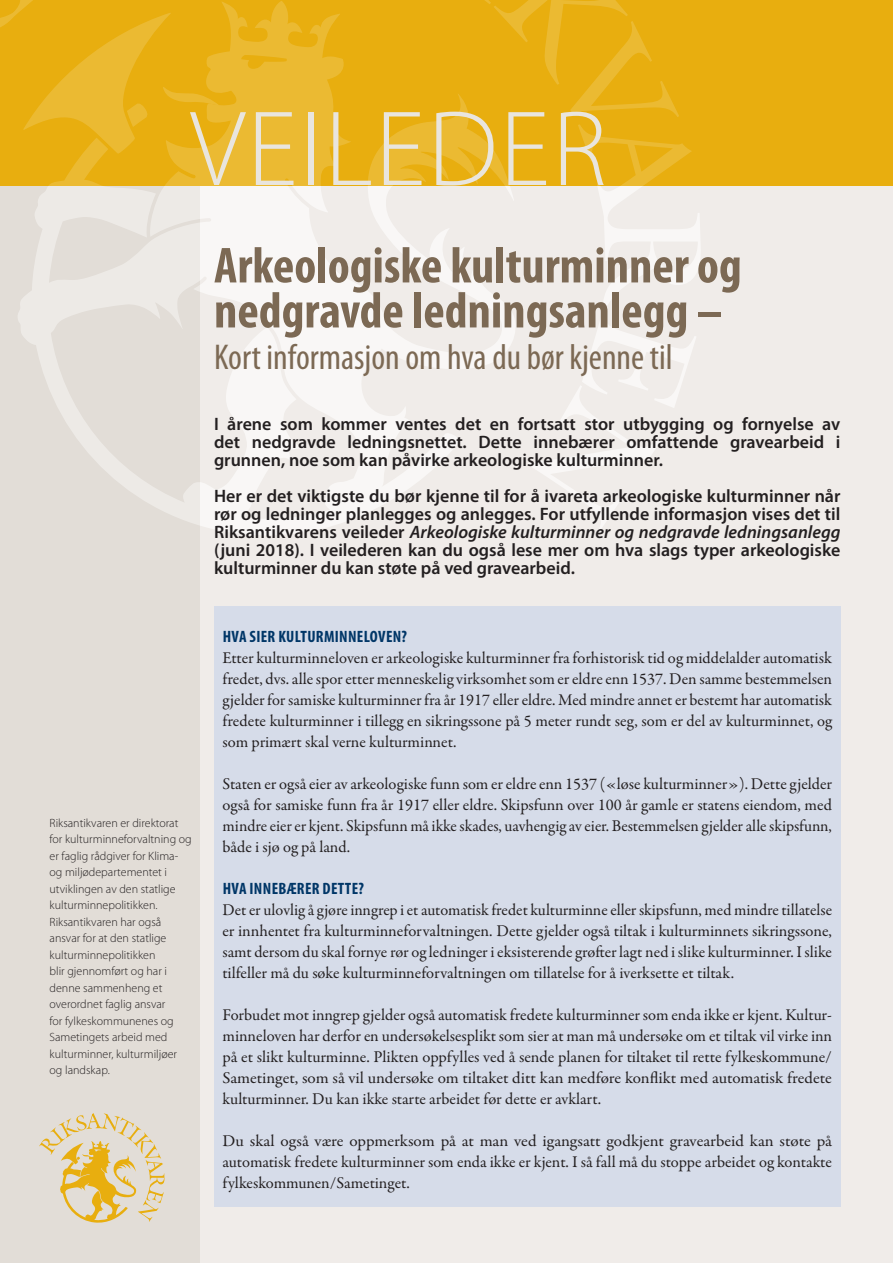
<style>
.page{position:relative;width:893px;height:1263px;background:#fff}
.page>*{position:absolute;margin:0;border:0;box-sizing:border-box;transform-origin:0 0}
.Topp{font:300 108px "Myriad Pro";letter-spacing:.02em;color:#e9e5de}
.Tittel_hoved{font:700 condensed 51px "Myriad Pro";color:#7c6954}
.Tittel_hoved-2{font:condensed 36px "Myriad Pro";color:#7c6954}
.Ingress{font:600 18px/18px "Myriad Pro";color:#231f20;text-align:justify}
.Normal_uten_innrykk{font:16.5px/21px "Garamond Premr Pro";letter-spacing:-.005em;color:#231f20;text-align:justify}
.Normal_uten_innrykk-2{font:16.5px/21px "Garamond Premr Pro";letter-spacing:-.005em;color:#231f20;text-align:justify;scale:1.04 1}
.Normal_uten_innrykk-3{font:700 condensed 16.5px "Myriad Pro";letter-spacing:.02em;color:#003667}
.Stolpe{font:300 12px/16.5px "Myriad Pro";color:#231f20}
.s1{font-style:italic}
</style>
<div class="page">
<div style="left:174px;top:185px;width:719px;height:1078px;background:#f0ece9"></div>
<svg style="left:200px;top:185px;width:320px;height:350px"></svg>
<div style="left:0;top:178px;width:200px;height:1085px;background:#e2ddd7"></div>
<svg style="left:17px;top:185px;width:183px;height:340px"></svg>
<svg style="left:39px;top:1113px;width:126px;height:110px"></svg>
<div style="left:0;top:0;width:893px;height:185px;background:#e8ae0f"></div>
<svg style="left:0;top:0;width:33px;height:27px"></svg>
<svg style="left:485px;top:0;width:194px;height:117px"></svg>
<svg style="left:527px;top:124px;width:175px;height:405px"></svg>
<svg style="left:17px;top:1px;width:503px;height:184px"></svg>
<div style="left:214px;top:607px;width:626px;height:600px;background:#d6dce9"></div>
<p class="Topp" style="left:190px;top:90px;width:418px">VEILEDER</p>
<p class="Tittel_hoved" style="left:214px;top:237px;width:529px">Arkeologiske kulturminner og</p>
<p class="Tittel_hoved" style="left:214px;top:282px;width:509px">nedgravde ledningsanlegg –</p>
<p class="Tittel_hoved-2" style="left:214px;top:338px;width:460px">Kort informasjon om hva du bør kjenne til</p>
<p class="Stolpe" style="left:50px;top:815px;width:144px">Riksantikvaren er direktorat for kulturminneforvaltning og er faglig rådgiver for Klima&shy;og miljødepartementet i utviklingen av den statlige kulturminnepolitikken.<br>Riksantikvaren har også ansvar for at den statlige kulturminnepolitikken<br>blir gjennomført og har i denne sammenheng et overordnet faglig ansvar<br>for fylkeskommunenes og<br>Sametingets arbeid med kulturminner, kulturmiljøer og landskap.</p>
<p class="Ingress" style="left:214px;top:415px;width:628px">I årene som kommer ventes det en fortsatt stor utbygging og fornyelse av det nedgravde ledningsnettet. Dette innebærer omfattende gravearbeid i grunnen, noe som kan påvirke arkeologiske kulturminner.</p>
<p class="Ingress" style="left:214px;top:487px;width:628px">Her er det viktigste du bør kjenne til for å ivareta arkeologiske kulturminner når rør og ledninger planlegges og anlegges. For utfyllende informasjon vises det til Riksantikvarens veileder <span class="s1">Arkeologiske kulturminner og nedgravde ledningsanlegg </span>(juni 2018). I veilederen kan du også lese mer om hva slags typer arkeologiske kulturminner du kan støte på ved gravearbeid.</p>
<p class="Normal_uten_innrykk-3" style="left:223px;top:627px;width:186px">HVA SIER KULTURMINNELOVEN?</p>
<p class="Normal_uten_innrykk" style="left:223px;top:648px;width:611px">Etter kulturminneloven er arkeologiske kulturminner fra forhistorisk tid og middelalder automatisk fredet, dvs. alle spor etter menneskelig virksomhet som er eldre enn 1537. Den samme bestemmelsen gjelder for samiske kulturminner fra år 1917 eller eldre. Med mindre annet er bestemt har automatisk fredete kulturminner i tillegg en sikringssone på 5 meter rundt seg, som er del av kulturminnet, og som primært skal verne kulturminnet.</p>
<p class="Normal_uten_innrykk" style="left:223px;top:774px;width:611px">Staten er også eier av arkeologiske funn som er eldre enn 1537 («løse kulturminner»). Dette gjelder også for samiske funn fra år 1917 eller eldre. Skipsfunn over 100 år gamle er statens eiendom, med mindre eier er kjent. Skipsfunn må ikke skades, uavhengig av eier. Bestemmelsen gjelder alle skipsfunn, både i sjø og på land.</p>
<p class="Normal_uten_innrykk-3" style="left:223px;top:879px;width:143px">HVA INNEBÆRER DETTE?</p>
<p class="Normal_uten_innrykk" style="left:223px;top:900px;width:611px">Det er ulovlig å gjøre inngrep i et automatisk fredet kulturminne eller skipsfunn, med mindre tillatelse er innhentet fra kulturminneforvaltningen. Dette gjelder også tiltak i kulturminnets sikringssone, samt dersom du skal fornye rør og ledninger i eksisterende grøfter lagt ned i slike kulturminner. I slike tilfeller må du søke kulturminneforvaltningen om tillatelse for å iverksette et tiltak.</p>
<p class="Normal_uten_innrykk" style="left:223px;top:1005px;width:611px">Forbudet mot inngrep gjelder også automatisk fredete kulturminner som enda ikke er kjent. Kultur&shy;minneloven har derfor en undersøkelsesplikt som sier at man må undersøke om et tiltak vil virke inn på et slikt kulturminne. Plikten oppfylles ved å sende planen for tiltaket til rette fylkeskommune/ Sametinget, som så vil undersøke om tiltaket ditt kan medføre konflikt med automatisk fredete kulturminner. Du kan ikke starte arbeidet før dette er avklart.</p>
<p class="Normal_uten_innrykk-2" style="left:223px;top:1131px;width:588px">Du skal også være oppmerksom på at man ved igangsatt godkjent gravearbeid kan støte på automatisk fredete kulturminner som enda ikke er kjent. I så fall må du stoppe arbeidet og kontakte fylkeskommunen/Sametinget.</p>
</div>
